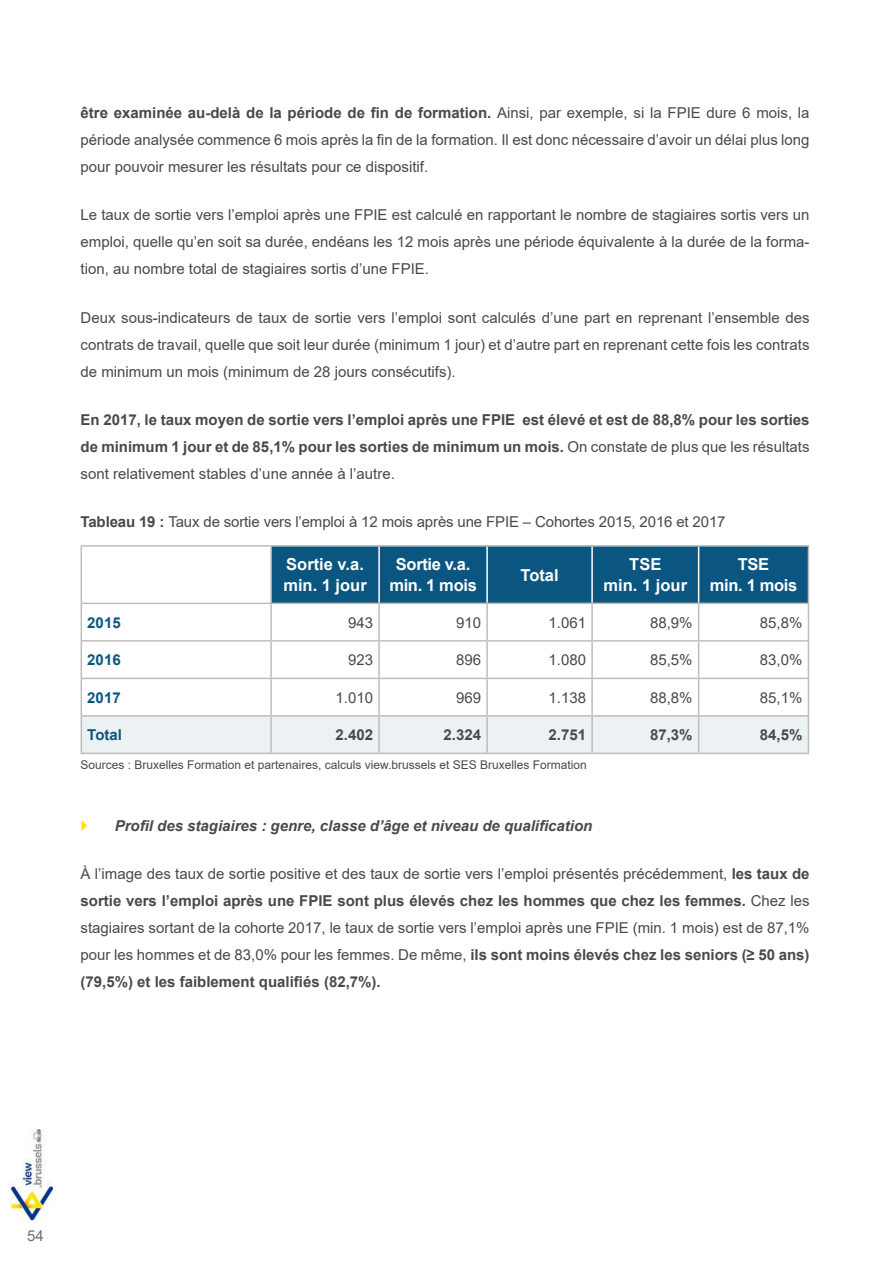
<style>
.page{position:relative;width:893px;height:1263px;background:#fff}
.page>*{position:absolute;margin:0;border:0;box-sizing:border-box;transform-origin:0 0}
.t1{font:700 16.5px/21px "Arial";color:#fff}
.t2{font:700 16.5px/21px "Arial";letter-spacing:-.02em;color:#fff;text-align:center}
.t3{font:15px/27px "Arial";color:#494947;text-align:justify}
.t4{font:700 15px/27px "Arial";color:#494947;text-align:justify}
.t5{font:italic 700 15px "Arial";color:#494947}
.t6{font:700 15px "Arial";color:#0a5680}
.t7{font:15px "Arial";color:#717070}
.t8{font:12px "Arial";color:#494947}
.s1{font-weight:700}
.s2{font-weight:400}
</style>
<div class="page">
<img style="left:11px;top:1130px;width:41px;height:92px">
<div style="left:272px;top:547px;width:536px;height:56px;background:#0a5680"></div>
<div style="left:82px;top:717px;width:726px;height:36px;background:#ecf1f4"></div>
<hr style="left:81px;top:545px;width:190px;height:2px;background:#bdbdbb">
<hr style="left:81px;top:547px;width:1px;height:56px;background:#bdbdbb">
<hr style="left:271px;top:545px;width:108px;height:2px;background:#bdbdbb">
<hr style="left:270px;top:547px;width:2px;height:56px;background:#bdbdbb">
<hr style="left:379px;top:545px;width:108px;height:2px;background:#bdbdbb">
<hr style="left:487px;top:545px;width:105px;height:2px;background:#bdbdbb">
<hr style="left:592px;top:545px;width:107px;height:2px;background:#bdbdbb">
<hr style="left:699px;top:545px;width:110px;height:2px;background:#bdbdbb">
<hr style="left:808px;top:547px;width:1px;height:56px;background:#bdbdbb">
<hr style="left:81px;top:603px;width:190px;height:1px;background:#bdbdbb">
<hr style="left:81px;top:604px;width:1px;height:36px;background:#bdbdbb">
<hr style="left:271px;top:603px;width:108px;height:1px;background:#bdbdbb">
<hr style="left:270px;top:604px;width:2px;height:36px;background:#bdbdbb">
<hr style="left:379px;top:603px;width:108px;height:1px;background:#bdbdbb">
<hr style="left:378px;top:604px;width:2px;height:36px;background:#bdbdbb">
<hr style="left:487px;top:603px;width:105px;height:1px;background:#bdbdbb">
<hr style="left:486px;top:604px;width:2px;height:36px;background:#bdbdbb">
<hr style="left:592px;top:603px;width:107px;height:1px;background:#bdbdbb">
<hr style="left:591px;top:604px;width:2px;height:36px;background:#bdbdbb">
<hr style="left:699px;top:603px;width:110px;height:1px;background:#bdbdbb">
<hr style="left:698px;top:604px;width:1px;height:36px;background:#bdbdbb">
<hr style="left:808px;top:604px;width:1px;height:36px;background:#bdbdbb">
<hr style="left:81px;top:640px;width:190px;height:2px;background:#bdbdbb">
<hr style="left:81px;top:642px;width:1px;height:36px;background:#bdbdbb">
<hr style="left:271px;top:640px;width:108px;height:2px;background:#bdbdbb">
<hr style="left:270px;top:642px;width:2px;height:36px;background:#bdbdbb">
<hr style="left:379px;top:640px;width:108px;height:2px;background:#bdbdbb">
<hr style="left:378px;top:642px;width:2px;height:36px;background:#bdbdbb">
<hr style="left:487px;top:640px;width:105px;height:2px;background:#bdbdbb">
<hr style="left:486px;top:642px;width:2px;height:36px;background:#bdbdbb">
<hr style="left:592px;top:640px;width:107px;height:2px;background:#bdbdbb">
<hr style="left:591px;top:642px;width:2px;height:36px;background:#bdbdbb">
<hr style="left:699px;top:640px;width:110px;height:2px;background:#bdbdbb">
<hr style="left:698px;top:642px;width:1px;height:36px;background:#bdbdbb">
<hr style="left:808px;top:642px;width:1px;height:36px;background:#bdbdbb">
<hr style="left:81px;top:678px;width:190px;height:1px;background:#bdbdbb">
<hr style="left:81px;top:679px;width:1px;height:36px;background:#bdbdbb">
<hr style="left:271px;top:678px;width:108px;height:1px;background:#bdbdbb">
<hr style="left:270px;top:679px;width:2px;height:36px;background:#bdbdbb">
<hr style="left:379px;top:678px;width:108px;height:1px;background:#bdbdbb">
<hr style="left:378px;top:679px;width:2px;height:36px;background:#bdbdbb">
<hr style="left:487px;top:678px;width:105px;height:1px;background:#bdbdbb">
<hr style="left:486px;top:679px;width:2px;height:36px;background:#bdbdbb">
<hr style="left:592px;top:678px;width:107px;height:1px;background:#bdbdbb">
<hr style="left:591px;top:679px;width:2px;height:36px;background:#bdbdbb">
<hr style="left:699px;top:678px;width:110px;height:1px;background:#bdbdbb">
<hr style="left:698px;top:679px;width:1px;height:36px;background:#bdbdbb">
<hr style="left:808px;top:679px;width:1px;height:36px;background:#bdbdbb">
<hr style="left:81px;top:715px;width:190px;height:2px;background:#bdbdbb">
<hr style="left:81px;top:717px;width:1px;height:36px;background:#bdbdbb">
<hr style="left:271px;top:715px;width:108px;height:2px;background:#bdbdbb">
<hr style="left:270px;top:717px;width:2px;height:36px;background:#bdbdbb">
<hr style="left:379px;top:715px;width:108px;height:2px;background:#bdbdbb">
<hr style="left:378px;top:717px;width:2px;height:36px;background:#bdbdbb">
<hr style="left:487px;top:715px;width:105px;height:2px;background:#bdbdbb">
<hr style="left:486px;top:717px;width:2px;height:36px;background:#bdbdbb">
<hr style="left:592px;top:715px;width:107px;height:2px;background:#bdbdbb">
<hr style="left:591px;top:717px;width:2px;height:36px;background:#bdbdbb">
<hr style="left:699px;top:715px;width:110px;height:2px;background:#bdbdbb">
<hr style="left:698px;top:717px;width:1px;height:36px;background:#bdbdbb">
<hr style="left:808px;top:717px;width:1px;height:36px;background:#bdbdbb">
<hr style="left:81px;top:753px;width:190px;height:1px;background:#bdbdbb">
<hr style="left:271px;top:753px;width:108px;height:1px;background:#bdbdbb">
<hr style="left:379px;top:753px;width:108px;height:1px;background:#bdbdbb">
<hr style="left:487px;top:753px;width:105px;height:1px;background:#bdbdbb">
<hr style="left:592px;top:753px;width:107px;height:1px;background:#bdbdbb">
<hr style="left:699px;top:753px;width:110px;height:1px;background:#bdbdbb">
<hr style="left:378px;top:547px;width:2px;height:56px;background:#fff">
<hr style="left:486px;top:547px;width:2px;height:56px;background:#fff">
<hr style="left:591px;top:547px;width:2px;height:56px;background:#fff">
<hr style="left:698px;top:547px;width:1px;height:56px;background:#fff">
<p class="t3" style="left:81px;top:99px;width:730px"><span class="s1">être examinée au-delà de la période de fin de formation.</span> Ainsi, par exemple, si la FPIE dure 6 mois, la période analysée commence 6 mois après la fin de la formation. Il est donc nécessaire d’avoir un délai plus long pour pouvoir mesurer les résultats pour ce dispositif.</p>
<p class="t3" style="left:81px;top:201px;width:730px">Le taux de sortie vers l’emploi après une FPIE est calculé en rapportant le nombre de stagiaires sortis vers un emploi, quelle qu’en soit sa durée, endéans les 12 mois après une période équivalente à la durée de la forma&shy;tion, au nombre total de stagiaires sortis d’une FPIE.</p>
<p class="t3" style="left:81px;top:304px;width:730px">Deux sous-indicateurs de taux de sortie vers l’emploi sont calculés d’une part en reprenant l’ensemble des contrats de travail, quelle que soit leur durée (minimum 1 jour) et d’autre part en reprenant cette fois les contrats de minimum un mois (minimum de 28 jours consécutifs).</p>
<p class="t4" style="left:81px;top:406px;width:731px">En 2017, le taux moyen de sortie vers l’emploi après une FPIE est élevé et est de 88,8% pour les sorties de minimum 1 jour et de 85,1% pour les sorties de minimum un mois. <span class="s2">On constate de plus que les résultats sont relativement stables d’une année à l’autre.</span></p>
<p class="t3" style="left:81px;top:508px;width:646px"><span class="s1">Tableau 19 :</span> Taux de sortie vers l’emploi à 12 mois après une FPIE – Cohortes 2015, 2016 et 2017</p>
<p class="t1" style="left:283px;top:554px;width:85px">Sortie v.a. min. 1 jour</p>
<p class="t2" style="left:389px;top:554px;width:89px">Sortie v.a. min. 1 mois</p>
<p class="t1" style="left:520px;top:564px;width:40px">Total</p>
<p class="t1" style="left:604px;top:554px;width:85px;text-align:center">TSE<br>min. 1 jour</p>
<p class="t2" style="left:710px;top:554px;width:89px">TSE<br>min. 1 mois</p>
<p class="t6" style="left:87px;top:612px;width:35px">2015</p>
<p class="t3" style="left:348px;top:609px;width:27px">943</p>
<p class="t3" style="left:456px;top:609px;width:27px">910</p>
<p class="t3" style="left:549px;top:609px;width:39px">1.061</p>
<p class="t3" style="left:650px;top:609px;width:44px">88,9%</p>
<p class="t3" style="left:760px;top:609px;width:44px">85,8%</p>
<p class="t6" style="left:87px;top:649px;width:35px">2016</p>
<p class="t3" style="left:348px;top:646px;width:27px">923</p>
<p class="t3" style="left:456px;top:646px;width:27px">896</p>
<p class="t3" style="left:549px;top:646px;width:39px">1.080</p>
<p class="t3" style="left:650px;top:646px;width:44px">85,5%</p>
<p class="t3" style="left:760px;top:646px;width:44px">83,0%</p>
<p class="t6" style="left:87px;top:687px;width:35px">2017</p>
<p class="t3" style="left:336px;top:684px;width:39px">1.010</p>
<p class="t3" style="left:456px;top:684px;width:27px">969</p>
<p class="t3" style="left:549px;top:684px;width:39px">1.138</p>
<p class="t3" style="left:650px;top:684px;width:44px">88,8%</p>
<p class="t3" style="left:760px;top:684px;width:44px">85,1%</p>
<p class="t6" style="left:87px;top:724px;width:36px">Total</p>
<p class="t4" style="left:336px;top:721px;width:39px">2.402</p>
<p class="t4" style="left:444px;top:721px;width:39px">2.324</p>
<p class="t4" style="left:549px;top:721px;width:39px">2.751</p>
<p class="t4" style="left:650px;top:721px;width:44px">87,3%</p>
<p class="t4" style="left:760px;top:721px;width:44px">84,5%</p>
<p class="t8" style="left:81px;top:757px;width:508px">Sources : Bruxelles Formation et partenaires, calculs view.brussels et SES Bruxelles Formation</p>
<p class="t5" style="left:115px;top:815px;width:479px">Profil des stagiaires : genre, classe d’âge et niveau de qualification</p>
<p class="t3" style="left:81px;top:860px;width:730px">À l’image des taux de sortie positive et des taux de sortie vers l’emploi présentés précédemment, <span class="s1">les taux de sortie vers l’emploi après une FPIE sont plus élevés chez les hommes que chez les femmes.</span> Chez les stagiaires sortant de la cohorte 2017, le taux de sortie vers l’emploi après une FPIE (min. 1 mois) est de 87,1% pour les hommes et de 83,0% pour les femmes. De même, <span class="s1">ils sont moins élevés chez les seniors (≥ 50 ans) (79,5%) et les faiblement qualifiés (82,7%).</span></p>
<p class="t7" style="left:27px;top:1225px;width:18px">54</p>
</div>
